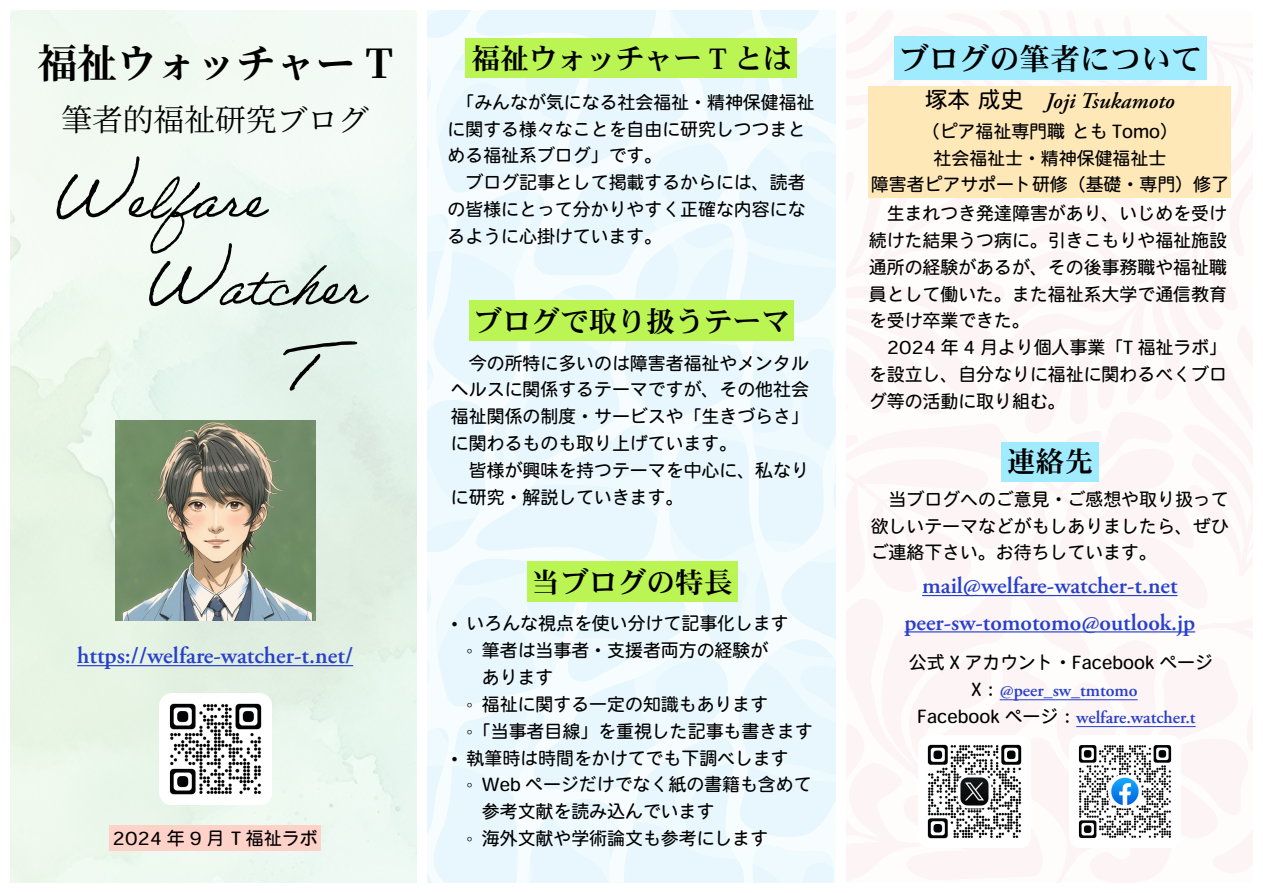
<style>
.page{position:relative;width:1263px;height:893px;background:#fff}
.page>*{position:absolute;margin:0;border:0;box-sizing:border-box;transform-origin:0 0}
.t1{font:72.15px "Adobe Handwriting Ernie";color:#000}
.t2{font:54.15px/86.7px "Adobe Handwriting Ernie";color:#000}
.t3{font:700 39.75px "Source Han Serif";color:#000}
.t4{font:30.75px "Source Han Serif";color:#000}
.t5{font:30.3px "Heisei Min Std W7";color:#000}
.t6{font:28.8px "Heisei Min Std W7";color:#000}
.t7{font:600 23.55px "Adobe Garamond Pro";color:#2740cc}
.t8{font:600 23.4px/36.3px "Adobe Garamond Pro";color:#2740cc;text-align:center}
.t9{font:italic 600 22.35px "Adobe Garamond Pro";color:#000}
.t10{font:18px "Heisei Maru Go Std W4";color:#000}
.t11{font:17.85px/26.8px "Heisei Maru Go Std W4";color:#000;text-align:justify}
.t12{font:600 17.85px/26.8px "Adobe Garamond Pro";color:#2740cc;text-align:center}
.s1{font-size:72.15px}
.s2{font-family:"Times New Roman"}
.s3{font-family:"Heisei Maru Go Std W4";font-weight:400;font-style:normal}
.s4{font-family:"Heisei Maru Go Std W4";font-weight:400;color:#000}
</style>
<div class="page">
<img style="left:11px;top:11px;width:406px;height:871px">
<hr style="left:77px;top:665px;width:276px;height:1px;background:#2740cc">
<img style="left:159px;top:693px;width:112px;height:112px">
<div style="left:110px;top:825px;width:211px;height:26px;background:#ffd2c9"></div>
<div style="left:465px;top:38px;width:332px;height:40px;background:#baf553"></div>
<div style="left:894px;top:37px;width:312px;height:43px;background:#a1ebff"></div>
<div style="left:868px;top:86px;width:362px;height:111px;background:#ffe8b8"></div>
<div style="left:469px;top:300px;width:325px;height:41px;background:#baf553"></div>
<div style="left:527px;top:561px;width:211px;height:41px;background:#baf553"></div>
<hr style="left:922px;top:595px;width:255px;height:1px;background:#2740cc">
<hr style="left:904px;top:631px;width:291px;height:1px;background:#2740cc">
<div style="left:1001px;top:442px;width:97px;height:39px;background:#a1ebff"></div>
<hr style="left:1000px;top:699px;width:138px;height:1px;background:#2740cc">
<hr style="left:1076px;top:726px;width:120px;height:1px;background:#2740cc">
<img style="left:919px;top:736px;width:111px;height:111px">
<img style="left:1069px;top:736px;width:112px;height:111px">
<img style="left:115px;top:420px;width:200px;height:200px">
<h3 class="t3" style="left:37px;top:41px;width:357px">福祉ウォッチャー T</h3>
<h3 class="t4" style="left:61px;top:103px;width:309px">筆者的福祉研究ブログ</h3>
<h2 class="t2" style="left:146px;top:156px;width:219px;text-indent:-92px"><span class="s1">W</span>elfare<br><span class="s1">W</span>atcher</h2>
<h1 class="t1" style="left:286px;top:324px;width:76px">T</h1>
<h3 class="t7" style="left:77px;top:642px;width:277px">https://welfare-watcher-t.net/</h3>
<p class="t10" style="left:113px;top:826px;width:207px">2024 年 9 月 T 福祉ラボ</p>
<h3 class="t6" style="left:471px;top:40px;width:322px">福祉ウォッチャー T とは</h3>
<p class="t11" style="left:447px;top:89px;width:368px;text-align:left">　「みんなが気になる社会福祉・精神保健福祉に関する様々なことを自由に研究しつつまとめる福祉系ブログ」です。<br>　ブログ記事として掲載するからには、読者の皆様にとって分かりやすく正確な内容になるように心掛けています。</p>
<h3 class="t6" style="left:473px;top:303px;width:318px">ブログで取り扱うテーマ</h3>
<p class="t11" style="left:451px;top:350px;width:359px;text-align:left">　今の所特に多いのは障害者福祉やメンタルヘルスに関係するテーマですが、その他社会福祉関係の制度・サービスや「生きづらさ」に関わるものも取り上げています。<br>　皆様が興味を持つテーマを中心に、私なりに研究・解説していきます。</p>
<h3 class="t6" style="left:531px;top:564px;width:203px">当ブログの特長</h3>
<p class="t11" style="left:451px;top:610px;width:339px"><span class="s2">•</span> いろんな視点を使い分けて記事化します</p>
<p class="t11" style="left:467px;top:637px;width:303px"><span class="s2">◦</span> 筆者は当事者・支援者両方の経験が</p>
<p class="t11" style="left:482px;top:664px;width:73px">あります</p>
<p class="t11" style="left:467px;top:691px;width:303px"><span class="s2">◦</span> 福祉に関する一定の知識もあります</p>
<p class="t11" style="left:467px;top:718px;width:348px"><span class="s2">◦</span>「当事者目線」を重視した記事も書きます</p>
<p class="t11" style="left:451px;top:744px;width:339px"><span class="s2">•</span> 執筆時は時間をかけてでも下調べします</p>
<p class="t11" style="left:467px;top:771px;width:347px"><span class="s2">◦</span> Web ページだけでなく紙の書籍も含めて</p>
<p class="t11" style="left:482px;top:798px;width:234px">参考文献を読み込んでいます</p>
<p class="t11" style="left:467px;top:825px;width:303px"><span class="s2">◦</span> 海外文献や学術論文も参考にします</p>
<h3 class="t5" style="left:898px;top:39px;width:305px">ブログの筆者について</h3>
<p class="t9" style="left:925px;top:88px;width:251px"><span class="s3">塚本成史</span> Joji Tsukamoto</p>
<p class="t11" style="left:871px;top:118px;width:359px;text-align:center">（ピア福祉専門職とも Tomo）<br>社会福祉士・精神保健福祉士<br>障害者ピアサポート研修（基礎・専門）修了</p>
<p class="t11" style="left:869px;top:200px;width:359px">　生まれつき発達障害があり、いじめを受け続けた結果うつ病に。引きこもりや福祉施設通所の経験があるが、その後事務職や福祉職員として働いた。また福祉系大学で通信教育を受け卒業できた。</p>
<p class="t11" style="left:869px;top:334px;width:360px;text-indent:18px">2024 年 4 月より個人事業「T 福祉ラボ」を設立し、自分なりに福祉に関わるべくブログ等の活動に取り組む。</p>
<h3 class="t6" style="left:1007px;top:443px;width:88px">連絡先</h3>
<p class="t11" style="left:871px;top:486px;width:359px">　当ブログへのご意見・ご感想や取り扱って欲しいテーマなどがもしありましたら、ぜひご連絡下さい。お待ちしています。</p>
<h3 class="t8" style="left:904px;top:568px;width:292px">mail@welfare-watcher-t.net peer-sw-tomotomo@outlook.jp</h3>
<p class="t11" style="left:909px;top:649px;width:306px">公式 X アカウント・Facebook ページ</p>
<p class="t12" style="left:917px;top:677px;width:280px"><span class="s4">X：</span>@peer_sw_tmtomo<br><span class="s4">Facebook ページ：</span>welfare.watcher.t</p>
</div>
